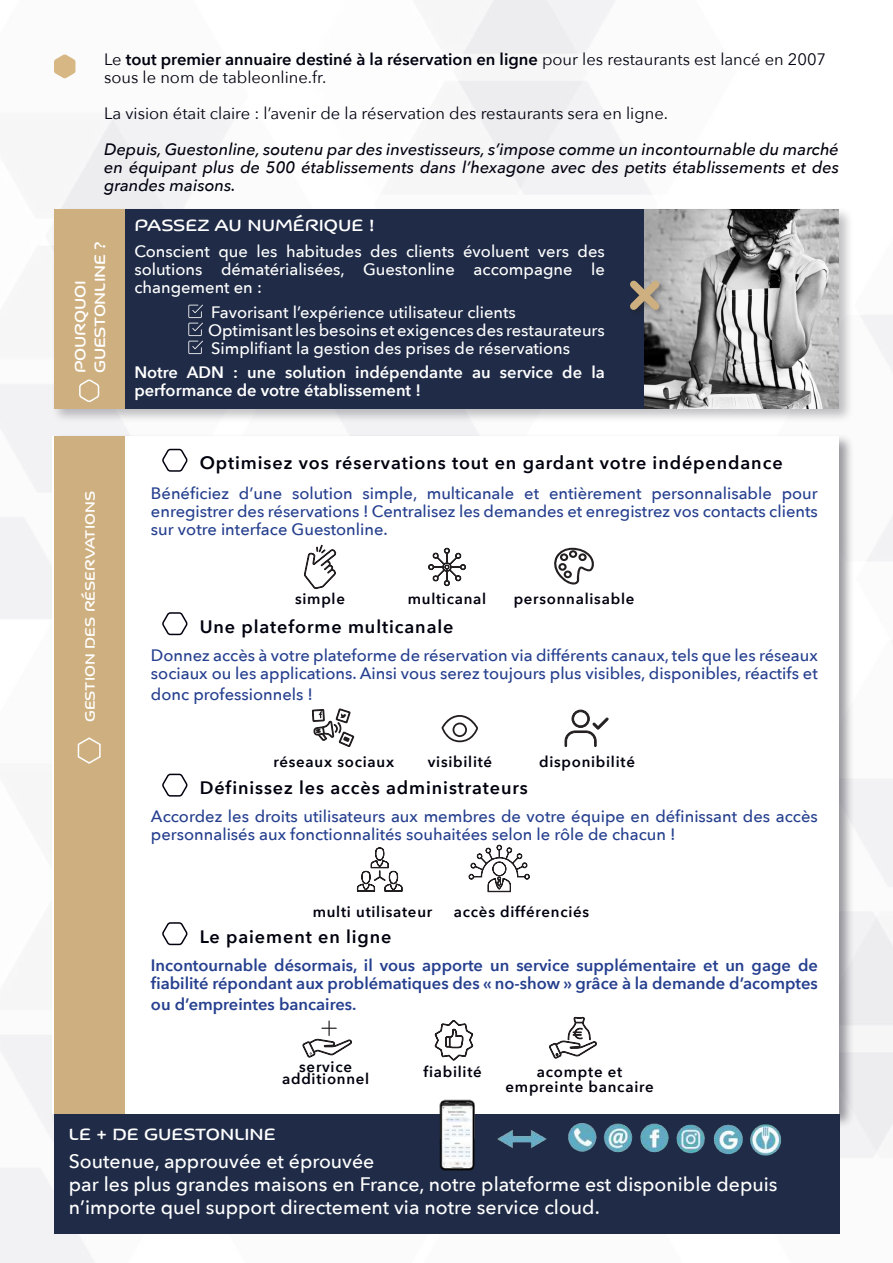
<style>
.page{position:relative;width:893px;height:1263px;background:#fff}
.page>*{position:absolute;margin:0;border:0;box-sizing:border-box;transform-origin:0 0}
.t1{font:500 19.5px/23.4px "Avenir Next";color:#fff}
.t2{font:600 18px "Avenir Next";letter-spacing:.05em;color:#00000e}
.t3{font:18px "Kaili FYW04";color:#fff}
.t4{font:500 16.5px/18px "Avenir Next";color:#253f8e}
.t5{font:500 16.5px/18px "Avenir Next";color:#fff;text-align:justify}
.t6{font:italic 500 16.5px/18px "Avenir Next";color:#00000e;text-align:justify}
.t7{font:16.5px/18px "Avenir Next";color:#00000e}
.t8{font:600 16.5px/18px "Avenir Next";color:#253f8e}
.t9{font:600 16.5px/18px "Avenir Next";color:#fff}
.t10{font:16.5px/19.8px "Kaili FYW04";letter-spacing:-.01em;color:#fff}
.t11{font:600 15px/12px "Avenir Next";letter-spacing:.05em;color:#00000e;text-align:center}
.t12{font:15px "Kaili FYW04";color:#fff}
.s1{font-weight:600}
</style>
<div class="page">
<img style="left:0;top:0;width:893px;height:1263px">
<svg style="left:54px;top:54px;width:21px;height:24px"></svg>
<div style="left:50px;top:433px;width:804px;height:696px;background:#00000e;opacity:.4"></div>
<div style="left:53px;top:436px;width:786px;height:678px;background:#fff"></div>
<div style="left:54px;top:437px;width:70px;height:772px;background:#ceaf7f"></div>
<svg style="left:77px;top:737px;width:24px;height:27px"></svg>
<div style="left:51px;top:206px;width:803px;height:218px;background:#00000e;opacity:.25"></div>
<div style="left:124px;top:209px;width:715px;height:199px;background:#1f2b47"></div>
<div style="left:54px;top:209px;width:70px;height:199px;background:#ceaf7f"></div>
<svg style="left:79px;top:379px;width:21px;height:23px"></svg>
<svg style="left:188px;top:305px;width:15px;height:49px"></svg>
<img style="left:645px;top:209px;width:194px;height:199px">
<div style="left:629px;top:279px;width:38px;height:38px;background:#bababa"></div>
<svg style="left:629px;top:274px;width:37px;height:43px"></svg>
<svg style="left:162px;top:448px;width:26px;height:24px"></svg>
<svg style="left:162px;top:612px;width:26px;height:24px"></svg>
<svg style="left:162px;top:773px;width:26px;height:24px"></svg>
<svg style="left:162px;top:922px;width:26px;height:24px"></svg>
<div style="left:54px;top:1114px;width:786px;height:119px;background:#1f2b47"></div>
<img style="left:439px;top:1099px;width:343px;height:72px">
<svg style="left:304px;top:544px;width:33px;height:45px"></svg>
<svg style="left:428px;top:547px;width:38px;height:40px"></svg>
<svg style="left:554px;top:548px;width:40px;height:36px"></svg>
<svg style="left:441px;top:715px;width:37px;height:27px"></svg>
<svg style="left:312px;top:708px;width:42px;height:39px"></svg>
<svg style="left:565px;top:710px;width:43px;height:37px"></svg>
<svg style="left:468px;top:844px;width:62px;height:49px"></svg>
<svg style="left:356px;top:847px;width:47px;height:45px"></svg>
<svg style="left:302px;top:1020px;width:50px;height:38px"></svg>
<svg style="left:434px;top:1020px;width:40px;height:41px"></svg>
<svg style="left:549px;top:1016px;width:48px;height:43px"></svg>
<p class="t7" style="left:104px;top:50px;width:723px">Le <span class="s1">tout premier annuaire destiné à la réservation en ligne</span> pour les restaurants est lancé en 2007 sous le nom de tableonline.fr.</p>
<p class="t7" style="left:104px;top:104px;width:565px">La vision était claire : l’avenir de la réservation des restaurants sera en ligne.</p>
<p class="t6" style="left:104px;top:140px;width:736px">Depuis, Guestonline, soutenu par des investisseurs, s’impose comme un incontournable du marché en équipant plus de 500 établissements dans l’hexagone avec des petits établissements et des grandes maisons.</p>
<p class="t10" style="left:69px;top:373px;width:134px;rotate:-90deg">POURQUOI<br>GUESTONLINE ?</p>
<p class="t12" style="left:78px;top:722px;width:232px;rotate:-90deg">GESTION DES RÉSERVATIONS</p>
<p class="t3" style="left:134px;top:211px;width:242px">PASSEZ AU NUMÉRIQUE !</p>
<p class="t5" style="left:134px;top:241px;width:472px">Conscient que les habitudes des clients évoluent vers des solutions dématérialisées, Guestonline accompagne le changement en :</p>
<p class="t5" style="left:208px;top:303px;width:398px;text-align:left">Favorisant l’expérience utilisateur clients<br>Optimisant les besoins et exigences des restaurateurs<br>Simplifiant la gestion des prises de réservations</p>
<p class="t9" style="left:134px;top:363px;width:472px">Notre ADN : une solution indépendante au service de la performance de votre établissement !</p>
<p class="t2" style="left:200px;top:447px;width:584px">Optimisez vos réservations tout en gardant votre indépendance</p>
<p class="t4" style="left:151px;top:483px;width:668px;text-align:justify">Bénéficiez d’une solution simple, multicanale et entièrement personnalisable pour enregistrer des réservations ! Centralisez les demandes et enregistrez vos contacts clients sur votre interface Guestonline.</p>
<p class="t11" style="left:295px;top:592px;width:51px">simple</p>
<p class="t11" style="left:408px;top:592px;width:80px">multicanal</p>
<p class="t11" style="left:514px;top:592px;width:122px">personnalisable</p>
<p class="t2" style="left:200px;top:611px;width:255px">Une plateforme multicanale</p>
<p class="t4" style="left:151px;top:645px;width:668px">Donnez accès à votre plateforme de réservation via différents canaux, tels que les réseaux sociaux ou les applications. Ainsi vous serez toujours plus visibles, disponibles, réactifs et</p>
<p class="t4" style="left:151px;top:685px;width:164px">donc professionnels !</p>
<p class="t11" style="left:274px;top:756px;width:122px">réseaux sociaux</p>
<p class="t11" style="left:428px;top:755px;width:66px">visibilité</p>
<p class="t11" style="left:539px;top:755px;width:97px">disponibilité</p>
<p class="t2" style="left:200px;top:772px;width:330px">Définissez les accès administrateurs</p>
<p class="t4" style="left:151px;top:807px;width:668px">Accordez les droits utilisateurs aux membres de votre équipe en définissant des accès personnalisés aux fonctionnalités souhaitées selon le rôle de chacun !</p>
<p class="t11" style="left:313px;top:905px;width:121px">multi utilisateur</p>
<p class="t11" style="left:454px;top:905px;width:137px">accès différenciés</p>
<p class="t2" style="left:200px;top:921px;width:193px">Le paiement en ligne</p>
<p class="t8" style="left:151px;top:955px;width:668px">Incontournable désormais, il vous apporte un service supplémentaire et un gage de fiabilité répondant aux problématiques des « no-show » grâce à la demande d’acomptes</p>
<p class="t8" style="left:151px;top:995px;width:207px">ou d’empreintes bancaires.</p>
<p class="t11" style="left:282px;top:1060px;width:89px">service additionnel</p>
<p class="t11" style="left:423px;top:1065px;width:60px">fiabilité</p>
<p class="t11" style="left:506px;top:1063px;width:150px;line-height:15px">acompte et empreinte bancaire</p>
<p class="t3" style="left:69px;top:1119px;width:208px">LE + DE GUESTONLINE</p>
<p class="t1" style="left:69px;top:1148px;width:710px">Soutenue, approuvée et éprouvée<br>par les plus grandes maisons en France, notre plateforme est disponible depuis n’importe quel support directement via notre service cloud.</p>
</div>
